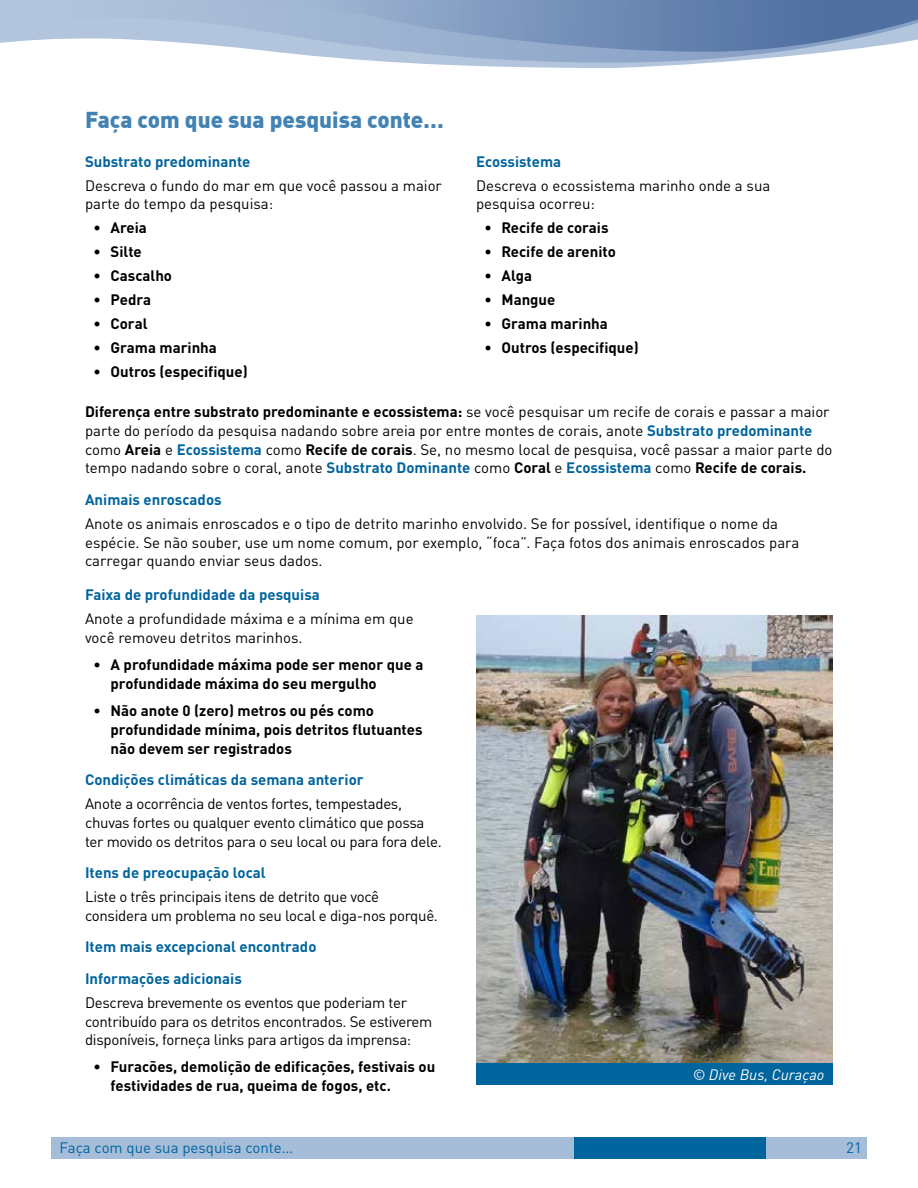
<style>
.page{position:relative;width:918px;height:1188px;background:#fff}
.page>*{position:absolute;margin:0;border:0;box-sizing:border-box;transform-origin:0 0}
.t1{font:900 22.5px "DIN Offc";color:#4383b3}
.t2{font:15px/18.8px "DINOT";color:#000}
.t3{font:700 15px/18.8px "DINOT";color:#000}
.t4{font:15px/18.8px "DINOT";letter-spacing:-.02em;color:#000}
.t5{font:700 15px/31.5px "DINOT";color:#00649d}
.t6{font:15px "DINOT";color:#00649d}
.t7{font:italic 15px "DINOT";color:#fff}
.s1{font-weight:700}
.s2{font-weight:700;color:#00649d}
</style>
<div class="page">
<div style="left:51px;top:1137px;width:816px;height:21px;background:#a5bdd8"></div>
<div style="left:574px;top:1137px;width:191px;height:21px;background:#00649d"></div>
<svg style="left:430px;top:64px;width:261px;height:4px"></svg>
<svg style="left:0;top:0;width:827px;height:64px;fill:#b2c5dd"></svg>
<svg style="left:205px;top:0;width:713px;height:52px;background:#829bc0"></svg>
<img style="left:476px;top:615px;width:357px;height:449px">
<div style="left:476px;top:1064px;width:357px;height:21px;background:#00649d"></div>
<h1 class="t1" style="left:85px;top:105px;width:360px">Faça com que sua pesquisa conte…</h1>
<p class="t5" style="left:85px;top:145px;width:167px">Substrato predominante</p>
<p class="t2" style="left:85px;top:176px;width:358px">Descreva o fundo do mar em que você passou a maior parte do tempo da pesquisa:</p>
<p class="t3" style="left:94px;top:218px;width:55px">• Areia</p>
<p class="t3" style="left:94px;top:242px;width:50px">• Silte</p>
<p class="t3" style="left:94px;top:266px;width:80px">• Cascalho</p>
<p class="t3" style="left:94px;top:290px;width:59px">• Pedra</p>
<p class="t3" style="left:94px;top:314px;width:56px">• Coral</p>
<p class="t3" style="left:94px;top:338px;width:125px">• Grama marinha</p>
<p class="t3" style="left:94px;top:362px;width:156px">• Outros (especifique)</p>
<p class="t5" style="left:476px;top:145px;width:87px">Ecossistema</p>
<p class="t2" style="left:476px;top:176px;width:296px">Descreva o ecossistema marinho onde a sua pesquisa ocorreu:</p>
<p class="t3" style="left:485px;top:218px;width:126px">• Recife de corais</p>
<p class="t3" style="left:485px;top:242px;width:133px">• Recife de arenito</p>
<p class="t3" style="left:485px;top:266px;width:49px">• Alga</p>
<p class="t3" style="left:485px;top:290px;width:72px">• Mangue</p>
<p class="t3" style="left:485px;top:314px;width:125px">• Grama marinha</p>
<p class="t3" style="left:485px;top:338px;width:156px">• Outros (especifique)</p>
<p class="t2" style="left:85px;top:402px;width:749px"><span class="s1">Diferença entre substrato predominante e ecossistema:</span> se você pesquisar um recife de corais e passar a maior parte do período da pesquisa nadando sobre areia por entre montes de corais, anote <span class="s2">Substrato predominante </span>como <span class="s1">Areia</span> e <span class="s2">Ecossistema</span> como <span class="s1">Recife de corais</span>. Se, no mesmo local de pesquisa, você passar a maior parte do tempo nadando sobre o coral, anote <span class="s2">Substrato Dominante</span> como <span class="s1">Coral</span> e <span class="s2">Ecossistema</span> como <span class="s1">Recife de corais.</span></p>
<p class="t5" style="left:85px;top:483px;width:138px">Animais enroscados</p>
<p class="t2" style="left:85px;top:514px;width:716px">Anote os animais enroscados e o tipo de detrito marinho envolvido. Se for possível, identifique o nome da espécie. Se não souber, use um nome comum, por exemplo, “foca”. Faça fotos dos animais enroscados para carregar quando enviar seus dados.</p>
<p class="t5" style="left:85px;top:578px;width:236px">Faixa de profundidade da pesquisa</p>
<p class="t2" style="left:85px;top:609px;width:330px">Anote a profundidade máxima e a mínima em que você removeu detritos marinhos.</p>
<p class="t3" style="left:111px;top:655px;width:314px;text-indent:-17px">• A profundidade máxima pode ser menor que a profundidade máxima do seu mergulho</p>
<p class="t3" style="left:111px;top:701px;width:314px;text-indent:-17px">• Não anote 0 (zero) metros ou pés como profundidade mínima, pois detritos flutuantes não devem ser registrados</p>
<p class="t5" style="left:85px;top:763px;width:280px">Condições climáticas da semana anterior</p>
<p class="t4" style="left:85px;top:794px;width:358px">Anote a ocorrência de ventos fortes, tempestades, chuvas fortes ou qualquer evento climático que possa ter movido os detritos para o seu local ou para fora dele.</p>
<p class="t5" style="left:85px;top:856px;width:182px">Itens de preocupação local</p>
<p class="t4" style="left:85px;top:887px;width:354px">Liste o três principais itens de detrito que você considera um problema no seu local e diga-nos porquê.</p>
<p class="t5" style="left:85px;top:931px;width:233px">Item mais excepcional encontrado<br>Informações adicionais</p>
<p class="t4" style="left:85px;top:993px;width:349px">Descreva brevemente os eventos que poderiam ter contribuído para os detritos encontrados. Se estiverem disponíveis, forneça links para artigos da imprensa:</p>
<p class="t3" style="left:111px;top:1057px;width:326px;text-indent:-17px">• Furacões, demolição de edificações, festivais ou festividades de rua, queima de fogos, etc.</p>
<p class="t7" style="left:693px;top:1065px;width:133px">© Dive Bus, Curaçao</p>
<p class="t6" style="left:60px;top:1139px;width:235px">Faça com que sua pesquisa conte…</p>
<p class="t6" style="left:846px;top:1139px;width:17px">21</p>
</div>
